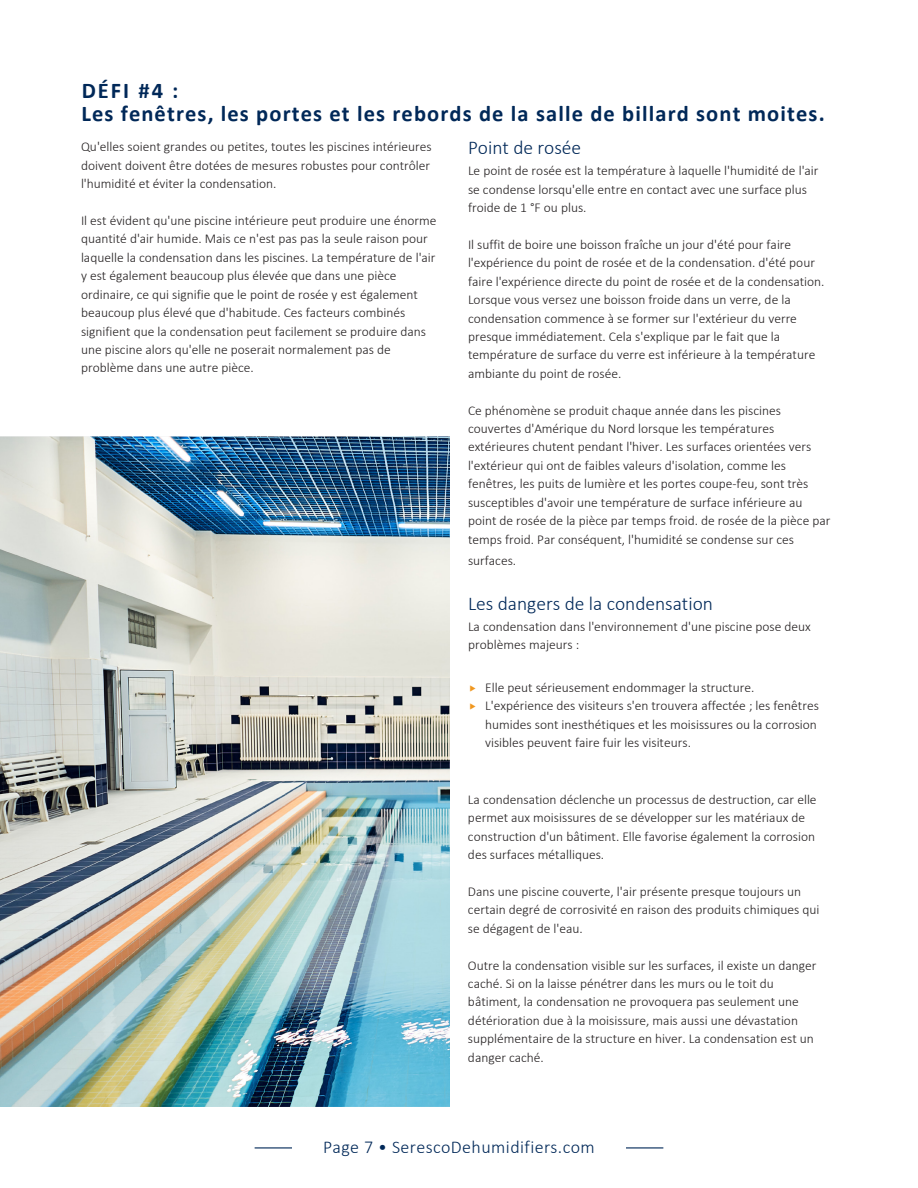
<style>
.page{position:relative;width:918px;height:1188px;background:#fff}
.page>*{position:absolute;margin:0;border:0;box-sizing:border-box;transform-origin:0 0}
.Header_Level_2{font:700 22.5px/22.5px "Calibri";letter-spacing:.05em;color:#002858}
.Body__no_space{font:300 19.5px "Calibri";color:#002858}
.t1{font:300 18px "Calibri";letter-spacing:.025em;color:#002858}
.Body{font:300 13.5px/18.5px "Calibri";color:#231f20}
.Body__no_space-2{font:300 13.5px/18.5px "Calibri";color:#231f20}
</style>
<div class="page">
<hr style="left:255px;top:1147px;width:408px;height:1px;background:#002858">
<div style="left:292px;top:1140px;width:334px;height:13px;background:#fff"></div>
<img style="left:0;top:436px;width:450px;height:671px">
<p class="Header_Level_2" style="left:81px;top:79px;width:745px">DÉFI #4 :<br>Les fenêtres, les portes et les rebords de la salle de billard sont moites.</p>
<p class="Body" style="left:81px;top:138px;width:352px">Qu'elles soient grandes ou petites, toutes les piscines intérieures doivent doivent être dotées de mesures robustes pour contrôler l'humidité et éviter la condensation.</p>
<p class="Body" style="left:81px;top:211px;width:357px">Il est évident qu'une piscine intérieure peut produire une énorme quantité d'air humide. Mais ce n'est pas pas la seule raison pour laquelle la condensation dans les piscines. La température de l'air y est également beaucoup plus élevée que dans une pièce ordinaire, ce qui signifie que le point de rosée y est également beaucoup plus élevé que d'habitude. Ces facteurs combinés signifient que la condensation peut facilement se produire dans une piscine alors qu'elle ne poserait normalement pas de problème dans une autre pièce.</p>
<p class="Body__no_space" style="left:468px;top:136px;width:115px">Point de rosée</p>
<p class="Body__no_space-2" style="left:468px;top:161px;width:352px">Le point de rosée est la température à laquelle l'humidité de l'air se condense lorsqu'elle entre en contact avec une surface plus froide de 1 °F ou plus.</p>
<p class="Body__no_space-2" style="left:468px;top:235px;width:358px">Il suffit de boire une boisson fraîche un jour d'été pour faire l'expérience du point de rosée et de la condensation. d'été pour faire l'expérience directe du point de rosée et de la condensation.<br>Lorsque vous versez une boisson froide dans un verre, de la condensation commence à se former sur l'extérieur du verre presque immédiatement. Cela s'explique par le fait que la température de surface du verre est inférieure à la température ambiante du point de rosée.</p>
<p class="Body__no_space-2" style="left:468px;top:401px;width:364px">Ce phénomène se produit chaque année dans les piscines couvertes d'Amérique du Nord lorsque les températures extérieures chutent pendant l'hiver. Les surfaces orientées vers l'extérieur qui ont de faibles valeurs d'isolation, comme les fenêtres, les puits de lumière et les portes coupe-feu, sont très susceptibles d'avoir une température de surface inférieure au point de rosée de la pièce par temps froid. de rosée de la pièce par temps froid. Par conséquent, l'humidité se condense sur ces</p>
<p class="Body__no_space-2" style="left:468px;top:551px;width:50px">surfaces.</p>
<p class="Body__no_space" style="left:468px;top:591px;width:247px">Les dangers de la condensation</p>
<p class="Body__no_space-2" style="left:468px;top:617px;width:344px">La condensation dans l'environnement d'une piscine pose deux problèmes majeurs :</p>
<p class="Body" style="left:485px;top:678px;width:335px">Elle peut sérieusement endommager la structure.<br>L'expérience des visiteurs s'en trouvera affectée ; les fenêtres humides sont inesthétiques et les moisissures ou la corrosion visibles peuvent faire fuir les visiteurs.</p>
<p class="Body" style="left:468px;top:790px;width:350px">La condensation déclenche un processus de destruction, car elle permet aux moisissures de se développer sur les matériaux de construction d'un bâtiment. Elle favorise également la corrosion des surfaces métalliques.</p>
<p class="Body" style="left:468px;top:882px;width:353px">Dans une piscine couverte, l'air présente presque toujours un certain degré de corrosivité en raison des produits chimiques qui se dégagent de l'eau.</p>
<p class="Body" style="left:468px;top:956px;width:350px">Outre la condensation visible sur les surfaces, il existe un danger caché. Si on la laisse pénétrer dans les murs ou le toit du bâtiment, la condensation ne provoquera pas seulement une détérioration due à la moisissure, mais aussi une dévastation supplémentaire de la structure en hiver. La condensation est un danger caché.</p>
<h3 class="t1" style="left:323px;top:1136px;width:273px">Page 7 • SerescoDehumidifiers.com</h3>
</div>
